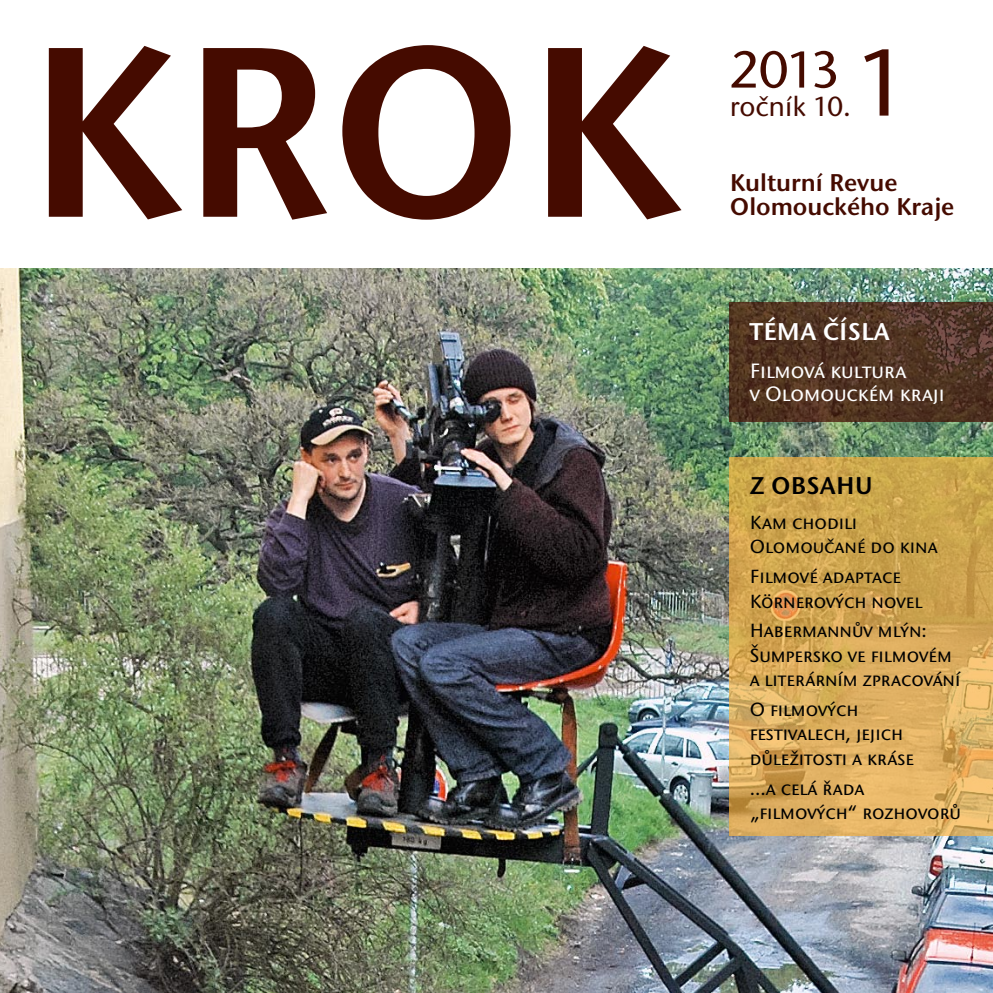
<style>
.page{position:relative;width:993px;height:993px;background:#fff}
.page>*{position:absolute;margin:0;border:0;box-sizing:border-box;transform-origin:0 0}
.t1{font:245px "Stone Sans Itc TOT Semi";color:#450b00}
.t2{font:500 96.25px "Stone Sans Itc TOT";color:#450b00}
.t3{font:500 52.5px "Stone Sans Itc TOT";color:#450b00}
.t4{font:500 28px "Stone Sans Itc TOT";color:#450b00}
.t5{font:24.5px/24.5px "Stone Sans Itc TOT Semi";color:#450b00}
.t6{font:24.5px "Stone Sans Itc TOT Semi";letter-spacing:.015em;color:#fff}
.t7{font:24.5px "Stone Sans Itc TOT Semi";letter-spacing:.015em;color:#000}
.t8{font:500 21px/22.8px "Stone Sans Itc TOT";color:#fff}
.t9{font:500 19.25px/24.5px "Stone Sans Itc TOT";color:#000}
</style>
<div class="page">
<img style="left:0;top:268px;width:992px;height:724px">
<svg style="left:729px;top:303px;width:263px;height:119px;background:#513423"></svg>
<svg style="left:729px;top:456px;width:263px;height:379px;background:#d6aa58"></svg>
<h1 class="t1" style="left:25px;top:-18px;width:655px">KROK</h1>
<h3 class="t3" style="left:729px;top:38px;width:112px">2013</h3>
<h2 class="t2" style="left:855px;top:25px;width:55px">1</h2>
<h3 class="t4" style="left:729px;top:89px;width:122px">ročník 10.</h3>
<p class="t5" style="left:729px;top:170px;width:226px">Kulturní Revue<br>Olomouckého Kraje</p>
<p class="t6" style="left:749px;top:317px;width:141px">Téma čísla</p>
<p class="t8" style="left:749px;top:360px;width:196px">Filmová kultura<br>v Olomouckém kraji</p>
<p class="t7" style="left:749px;top:470px;width:124px">Z o bsahu</p>
<p class="t9" style="left:749px;top:510px;width:189px">Kam chodili<br>Olomoučané do kina</p>
<p class="t9" style="left:749px;top:564px;width:174px">Filmové adaptace<br>Körnerových novel</p>
<p class="t9" style="left:749px;top:618px;width:212px">Habermannův mlýn:<br>Šumpersko ve filmovém a literárním zpracování</p>
<p class="t9" style="left:749px;top:697px;width:166px">O filmových festivalech, jejich důležitosti a kráse</p>
<p class="t9" style="left:749px;top:775px;width:212px">...a celá řada „filmových“ rozhovorů</p>
</div>
